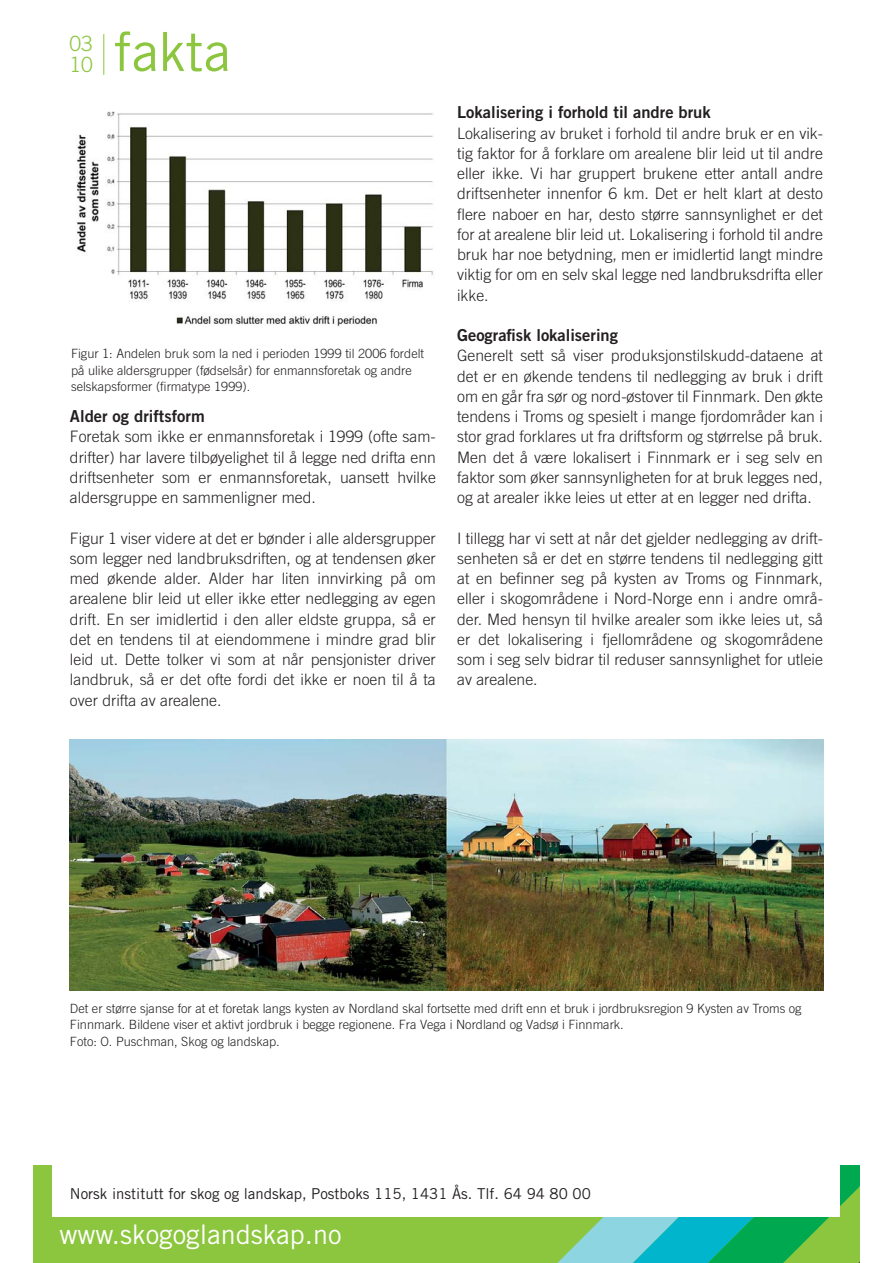
<style>
.page{position:relative;width:893px;height:1263px;background:#fff}
.page>*{position:absolute;margin:0;border:0;box-sizing:border-box;transform-origin:0 0}
.t1{font:54px "Trade Gothic LT Std";color:#8cc63f}
.t2{font:27px "Trade Gothic LT Std";color:#fff}
.t3{font:300 21px/21px "Trade Gothic LT Std";color:#8cc63f}
.t4{font:16.5px "Trade Gothic LT Std Bd 2";color:#231f20}
.t5{font:300 15.75px/20.2px "Trade Gothic LT Std";color:#231f20;text-align:justify}
.t6{font:15px "Trade Gothic LT Std";color:#231f20}
.t7{font:300 12.75px/16.5px "Trade Gothic LT Std";color:#231f20}
</style>
<div class="page">
<div style="left:34px;top:1165px;width:825px;height:98px;background:#8cc63f"></div>
<svg style="left:422px;top:1165px;width:437px;height:98px"></svg>
<div style="left:53px;top:1124px;width:787px;height:92px;background:#fff"></div>
<hr style="left:103px;top:34px;width:1px;height:41px;background:#8cc63f">
<img style="left:77px;top:111px;width:356px;height:216px">
<img style="left:70px;top:740px;width:753px;height:251px">
<h3 class="t3" style="left:69px;top:35px;width:25px">03<br>10</h3>
<h1 class="t1" style="left:114px;top:33px;width:118px">fakta</h1>
<p class="t7" style="left:71px;top:347px;width:354px">Figur 1: Andelen bruk som la ned i perioden 1999 til 2006 fordelt på ulike aldersgrupper (fødselsår) for enmannsforetak og andre selskapsformer (firmatype 1999).</p>
<p class="t4" style="left:70px;top:410px;width:136px">Alder og driftsform</p>
<p class="t5" style="left:70px;top:429px;width:367px">Foretak som ikke er enmannsforetak i 1999 (ofte sam&shy;drifter) har lavere tilbøyelighet til å legge ned drifta enn driftsenheter som er enmannsforetak, uansett hvilke aldersgruppe en sammenligner med.</p>
<p class="t5" style="left:70px;top:530px;width:367px">Figur 1 viser videre at det er bønder i alle aldersgrupper som legger ned landbruksdriften, og at tendensen øker med økende alder. Alder har liten innvirking på om areal ene blir leid ut eller ikke etter nedlegging av egen drift. En ser imidlertid i den aller eldste gruppa, så er det en tendens til at eiendommene i mindre grad blir leid ut. Dette tolker vi som at når pensjonister driver landbruk, så er det ofte fordi det ikke er noen til å ta over drifta av arealene.</p>
<p class="t4" style="left:457px;top:107px;width:255px">Lokalisering i forhold til andre bruk</p>
<p class="t5" style="left:457px;top:125px;width:367px">Lokalisering av bruket i forhold til andre bruk er en vik&shy;tig faktor for å forklare om arealene blir leid ut til andre eller ikke. Vi har gruppert brukene etter antall andre driftsenheter innenfor 6 km. Det er helt klart at desto flere naboer en har, desto større sannsynlighet er det for at arealene blir leid ut. Lokalisering i forhold til andre bruk har noe betydning, men er imidlertid langt mindre viktig for om en selv skal legge ned landbruksdrifta eller ikke.</p>
<p class="t4" style="left:457px;top:329px;width:162px">Geografisk lokalisering</p>
<p class="t5" style="left:457px;top:348px;width:367px">Generelt sett så viser produksjonstilskudd-dataene at det er en økende tendens til nedlegging av bruk i drift om en går fra sør og nord-østover til Finnmark. Den økte tendens i Troms og spesielt i mange fjordområder kan i stor grad forklares ut fra driftsform og størrelse på bruk.<br>Men det å være lokalisert i Finnmark er i seg selv en faktor som øker sannsynligheten for at bruk legges ned, og at arealer ikke leies ut etter at en legger ned drifta.</p>
<p class="t5" style="left:457px;top:530px;width:367px">I tillegg har vi sett at når det gjelder nedlegging av drift&shy;senheten så er det en større tendens til nedlegging gitt at en befinner seg på kysten av Troms og Finnmark, eller i skogområdene i Nord-Norge enn i andre områ&shy;der. Med hensyn til hvilke arealer som ikke leies ut, så er det lokalisering i fjellområdene og skogområdene som i seg selv bidrar til reduser sannsynlighet for utleie av arealene.</p>
<p class="t7" style="left:70px;top:1002px;width:733px">Det er større sjanse for at et foretak langs kysten av Nordland skal fortsette med drift enn et bruk i jordbruksregion 9 Kysten av Troms og<br>Finnmark. Bildene viser et aktivt jordbruk i begge regionene. Fra Vega i Nordland og Vadsø i Finnmark.<br>Foto: O. Puschman, Skog og landskap.</p>
<p class="t6" style="left:70px;top:1188px;width:522px">Norsk institutt for skog og landskap, Postboks 115, 1431 Ås. Tlf. 64 94 80 00</p>
<h2 class="t2" style="left:59px;top:1225px;width:284px">www.skogoglandskap.no</h2>
</div>
